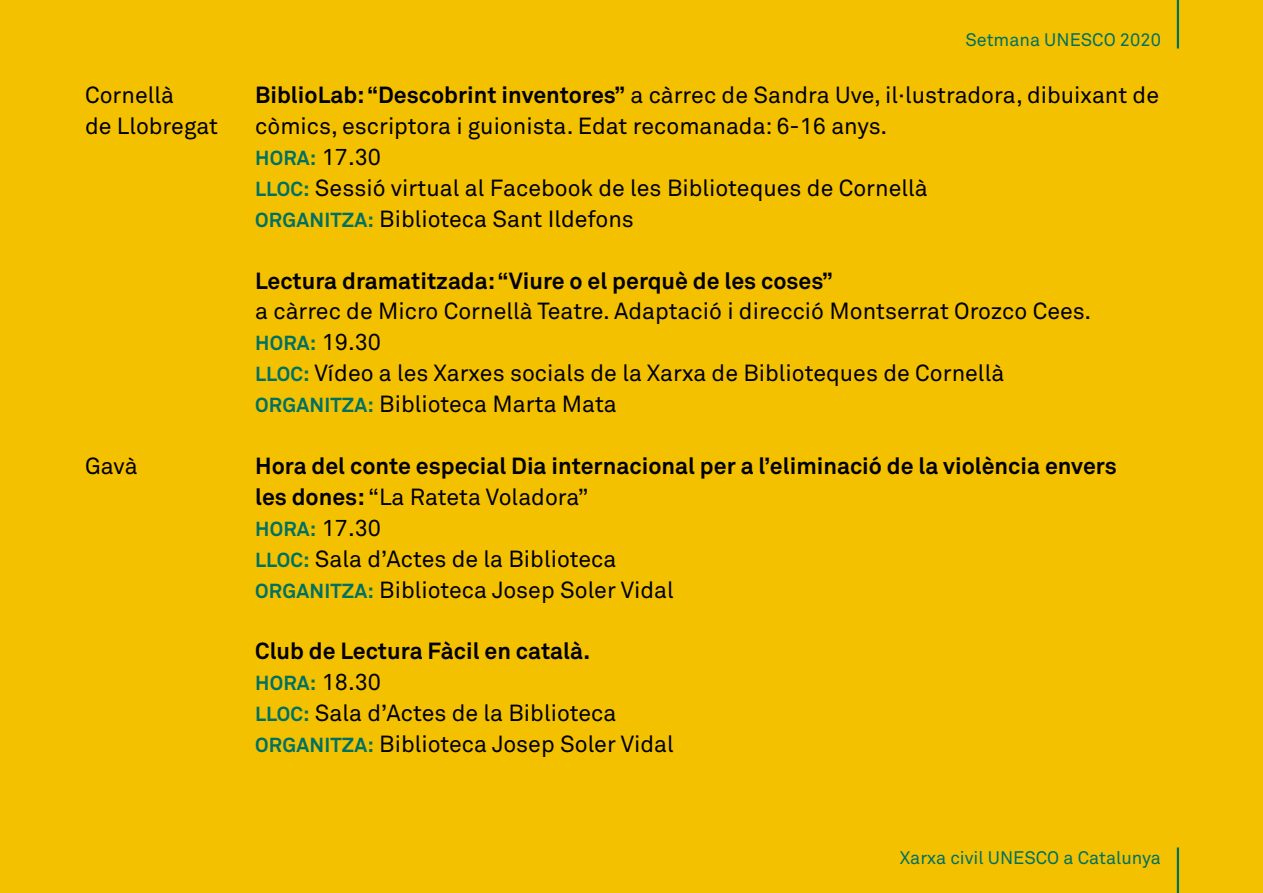
<style>
.page{position:relative;width:1263px;height:893px;background:#f4c100}
.page>*{position:absolute;margin:0;border:0;box-sizing:border-box;transform-origin:0 0}
.t1{font:23.1px/30.9px "Akkurat Std";color:#000}
.t2{font:700 23.1px/30.9px "Akkurat Std";color:#000}
.t3{font:700 20.1px "Akkurat Std";letter-spacing:.01em;color:#007063}
.t4{font:18px "Akkurat Std";color:#007063}
.s1{font-weight:700}
.s2{font-weight:400;font-size:23.1px;color:#000}
.s3{font-weight:700;font-size:20.1px;color:#007063}
.s4{font-weight:400}
</style>
<div class="page">
<hr style="left:1177px;top:0;width:2px;height:49px;background:#007063">
<hr style="left:1177px;top:847px;width:2px;height:46px;background:#007063">
<p class="t1" style="left:85px;top:80px;width:135px">Cornellà<br>de Llobregat</p>
<p class="t1" style="left:85px;top:451px;width:54px">Gavà</p>
<p class="t4" style="left:965px;top:30px;width:197px">Setmana UNESCO 2020</p>
<p class="t1" style="left:255px;top:80px;width:905px"><span class="s1">BiblioLab: “Descobrint inventores”</span> a càrrec de Sandra Uve, il·lustradora, dibuixant de còmics, escriptora i guionista. Edat recomanada: 6-16 anys.</p>
<p class="t3" style="left:255px;top:145px;width:127px">HORA: <span class="s2">17.30</span></p>
<p class="t1" style="left:255px;top:172px;width:674px"><span class="s3">LLOC:</span> Sessió virtual al Facebook de les Biblioteques de Cornellà<br><span class="s3">ORGANITZA:</span> Biblioteca Sant Ildefons</p>
<p class="t2" style="left:255px;top:265px;width:579px">Lectura dramatitzada: “Viure o el perquè de les coses”</p>
<p class="t1" style="left:255px;top:296px;width:838px">a càrrec de Micro Cornellà Teatre. Adaptació i direcció Montserrat Orozco Cees.</p>
<p class="t3" style="left:255px;top:331px;width:127px">HORA: <span class="s2">19.30</span></p>
<p class="t1" style="left:255px;top:358px;width:750px"><span class="s3">LLOC:</span> Vídeo a les Xarxes socials de la Xarxa de Biblioteques de Cornellà<br><span class="s3">ORGANITZA:</span> Biblioteca Marta Mata</p>
<p class="t2" style="left:255px;top:450px;width:863px">Hora del conte especial Dia internacional per a l’eliminació de la violència envers les dones: <span class="s4">“La Rateta Voladora”</span></p>
<p class="t3" style="left:255px;top:516px;width:127px">HORA: <span class="s2">17.30</span></p>
<p class="t1" style="left:255px;top:543px;width:420px"><span class="s3">LLOC:</span> Sala d’Actes de la Biblioteca<br><span class="s3">ORGANITZA:</span> Biblioteca Josep Soler Vidal</p>
<p class="t2" style="left:255px;top:636px;width:337px">Club de Lectura Fàcil en català.</p>
<p class="t3" style="left:255px;top:671px;width:127px">HORA: <span class="s2">18.30</span></p>
<p class="t1" style="left:255px;top:698px;width:420px"><span class="s3">LLOC:</span> Sala d’Actes de la Biblioteca<br><span class="s3">ORGANITZA:</span> Biblioteca Josep Soler Vidal</p>
<p class="t4" style="left:900px;top:847px;width:262px">Xarxa civil UNESCO a Catalunya</p>
</div>
